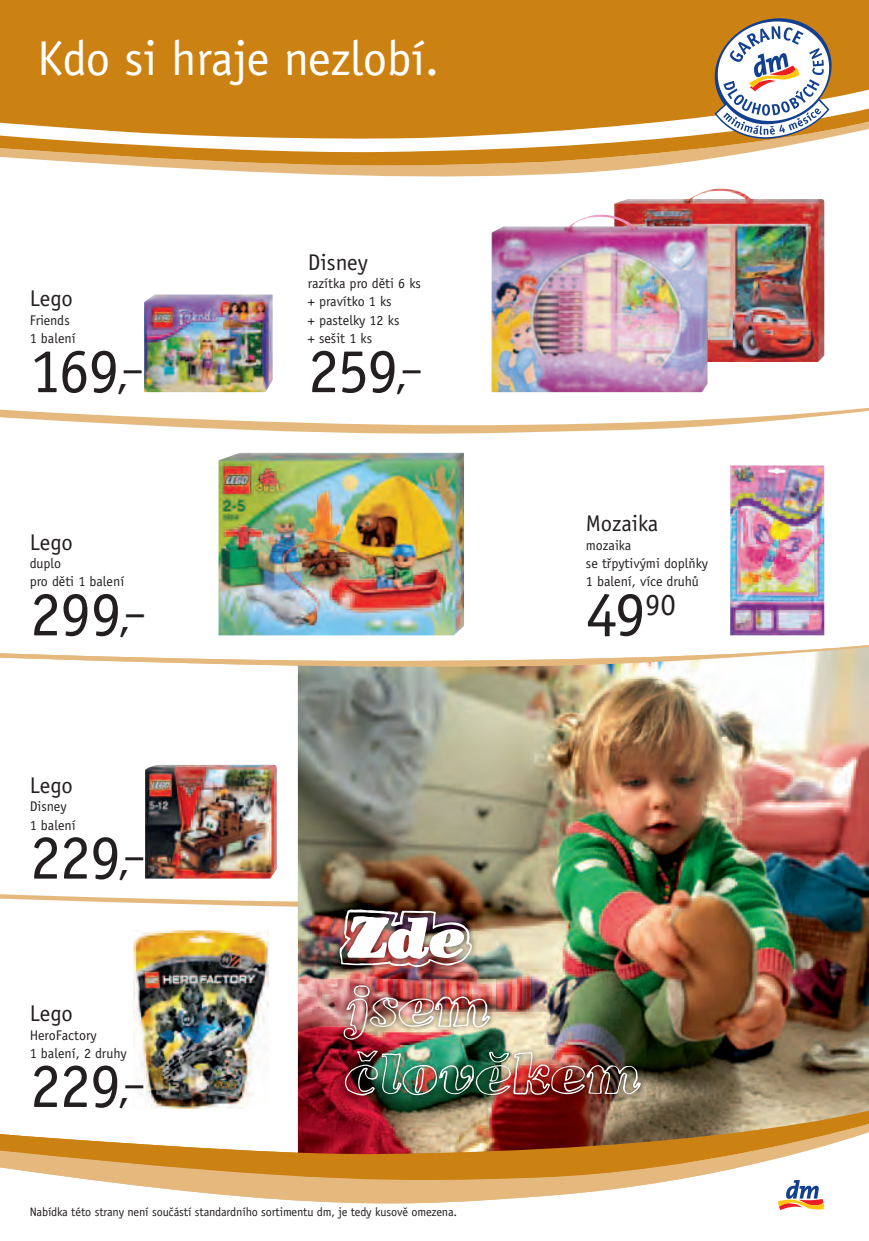
<style>
.page{position:relative;width:869px;height:1241px;background:#fff}
.page>*{position:absolute;margin:0;border:0;box-sizing:border-box;transform-origin:0 0}
.t1{font:63px "Officina Sans CE";letter-spacing:-.025em;color:#231f20}
.t2{font:49px "Officina Sans CE";letter-spacing:-.005em;color:#fff}
.t3{font:22.75px "Officina Sans CE";color:#231f20}
.t4{font:14px/18.4px "Officina Sans CE";color:#231f20}
.t5{font:12.25px "Officina Sans CE";letter-spacing:-.01em;color:#231f20}
.s1{font-size:43.75px}
</style>
<div class="page">
<div style="left:0;top:0;width:868px;height:105px;background:#cc8113"></div>
<svg style="left:236px;top:171px;width:369px;height:6px;fill:#e5b97e"></svg>
<svg style="left:0;top:105px;width:868px;height:66px;fill:#cc8113"></svg>
<svg style="left:714px;top:18px;width:117px;height:121px"></svg>
<img style="left:298px;top:667px;width:570px;height:439px">
<img style="left:133px;top:967px;width:135px;height:139px">
<svg style="left:117px;top:1183px;width:707px;height:28px"></svg>
<svg style="left:0;top:1106px;width:868px;height:77px"></svg>
<svg style="left:0;top:408px;width:868px;height:26px"></svg>
<img style="left:614px;top:189px;width:209px;height:173px">
<img style="left:491px;top:214px;width:216px;height:178px">
<img style="left:218px;top:453px;width:246px;height:182px">
<img style="left:730px;top:465px;width:93px;height:170px">
<img style="left:144px;top:294px;width:128px;height:98px">
<img style="left:334px;top:967px;width:142px;height:5px">
<img style="left:0;top:884px;width:868px;height:83px">
<img style="left:338px;top:979px;width:157px;height:65px">
<img style="left:343px;top:985px;width:147px;height:54px">
<img style="left:339px;top:1045px;width:306px;height:55px">
<img style="left:344px;top:1050px;width:296px;height:46px">
<svg style="left:0;top:645px;width:868px;height:22px"></svg>
<img style="left:145px;top:764px;width:131px;height:114px">
<h2 class="t2" style="left:37px;top:30px;width:403px">Kdo si hraje nezlobí.</h2>
<h3 class="t3" style="left:30px;top:285px;width:44px">Lego</h3>
<p class="t4" style="left:30px;top:311px;width:47px">Friends<br>1 balení</p>
<h1 class="t1" style="left:30px;top:334px;width:115px">169<span class="s1">,–</span></h1>
<h3 class="t3" style="left:30px;top:528px;width:44px">Lego</h3>
<p class="t4" style="left:30px;top:554px;width:96px">duplo<br>pro děti 1 balení</p>
<h1 class="t1" style="left:30px;top:577px;width:118px">299<span class="s1">,–</span></h1>
<h3 class="t3" style="left:30px;top:771px;width:44px">Lego</h3>
<p class="t4" style="left:30px;top:797px;width:47px">Disney<br>1 balení</p>
<h1 class="t1" style="left:30px;top:820px;width:117px">229<span class="s1">,–</span></h1>
<h3 class="t3" style="left:30px;top:1000px;width:44px">Lego</h3>
<p class="t4" style="left:30px;top:1025px;width:98px">HeroFactory<br>1 balení, 2 druhy</p>
<h1 class="t1" style="left:30px;top:1048px;width:117px">229<span class="s1">,–</span></h1>
<h3 class="t3" style="left:308px;top:249px;width:61px">Disney</h3>
<p class="t4" style="left:308px;top:274px;width:115px">razítka pro děti 6 ks + pravítko 1 ks<br>+ pastelky 12 ks<br>+ sešit 1 ks</p>
<h1 class="t1" style="left:308px;top:334px;width:116px">259<span class="s1">,–</span></h1>
<p class="t5" style="left:30px;top:1204px;width:428px">Nabídka této strany není součástí standardního sortimentu dm, je tedy kusově omezena.</p>
<h3 class="t3" style="left:585px;top:510px;width:74px">Mozaika</h3>
<p class="t4" style="left:585px;top:535px;width:124px">mozaika<br>se třpytivými doplňky<br>1 balení, více druhů</p>
<h1 class="t1" style="left:585px;top:577px;width:91px">49<sup>90</sup></h1>
</div>
